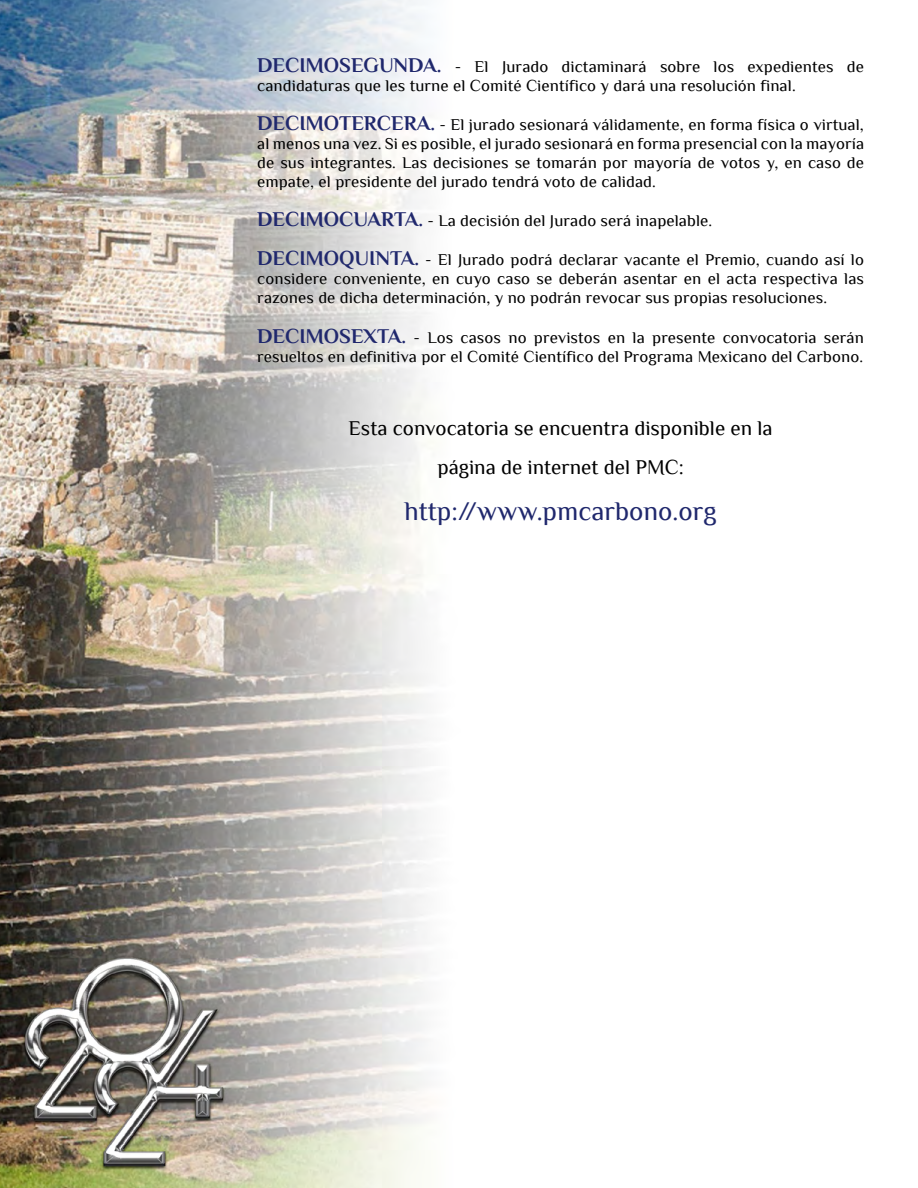
<style>
.page{position:relative;width:918px;height:1188px;background:#fff}
.page>*{position:absolute;margin:0;border:0;box-sizing:border-box;transform-origin:0 0}
.t1{font:27px "Philosopher";color:#20286d}
.t2{font:21px/39.2px "Philosopher";color:#000;text-align:center}
.t3{font:16.5px/19px "Philosopher";letter-spacing:.005em;color:#000}
.s1{font-weight:700;font-size:21px;color:#20286d}
</style>
<div class="page">
<img style="left:0;top:0;width:434px;height:1188px">
<p class="t3" style="left:257px;top:57px;width:608px"><span class="s1">DECIMOSEGUNDA.</span> - El Jurado dictaminará sobre los expedientes de candidaturas que les turne el Comité Científico y dará una resolución final.</p>
<p class="t3" style="left:257px;top:115px;width:608px;text-align:justify"><span class="s1">DECIMOTERCERA.</span> - El jurado sesionará válidamente, en forma física o virtual, al menos una vez. Si es posible, el jurado sesionará en forma presencial con la mayoría de sus integrantes. Las decisiones se tomarán por mayoría de votos y, en caso de empate, el presidente del jurado tendrá voto de calidad.</p>
<p class="t3" style="left:257px;top:212px;width:456px"><span class="s1">DECIMOCUARTA.</span> - La decisión del Jurado será inapelable.</p>
<p class="t3" style="left:257px;top:251px;width:608px;text-align:justify"><span class="s1">DECIMOQUINTA.</span> - El Jurado podrá declarar vacante el Premio, cuando así lo considere conveniente, en cuyo caso se deberán asentar en el acta respectiva las razones de dicha determinación, y no podrán revocar sus propias resoluciones.</p>
<p class="t3" style="left:257px;top:328px;width:608px"><span class="s1">DECIMOSEXTA.</span> - Los casos no previstos en la presente convocatoria serán resueltos en definitiva por el Comité Científico del Programa Mexicano del Carbono.</p>
<p class="t2" style="left:349px;top:408px;width:426px">Esta convocatoria se encuentra disponible en la página de internet del PMC:</p>
<h1 class="t1" style="left:404px;top:497px;width:314px">http://www.pmcarbono.org</h1>
</div>
